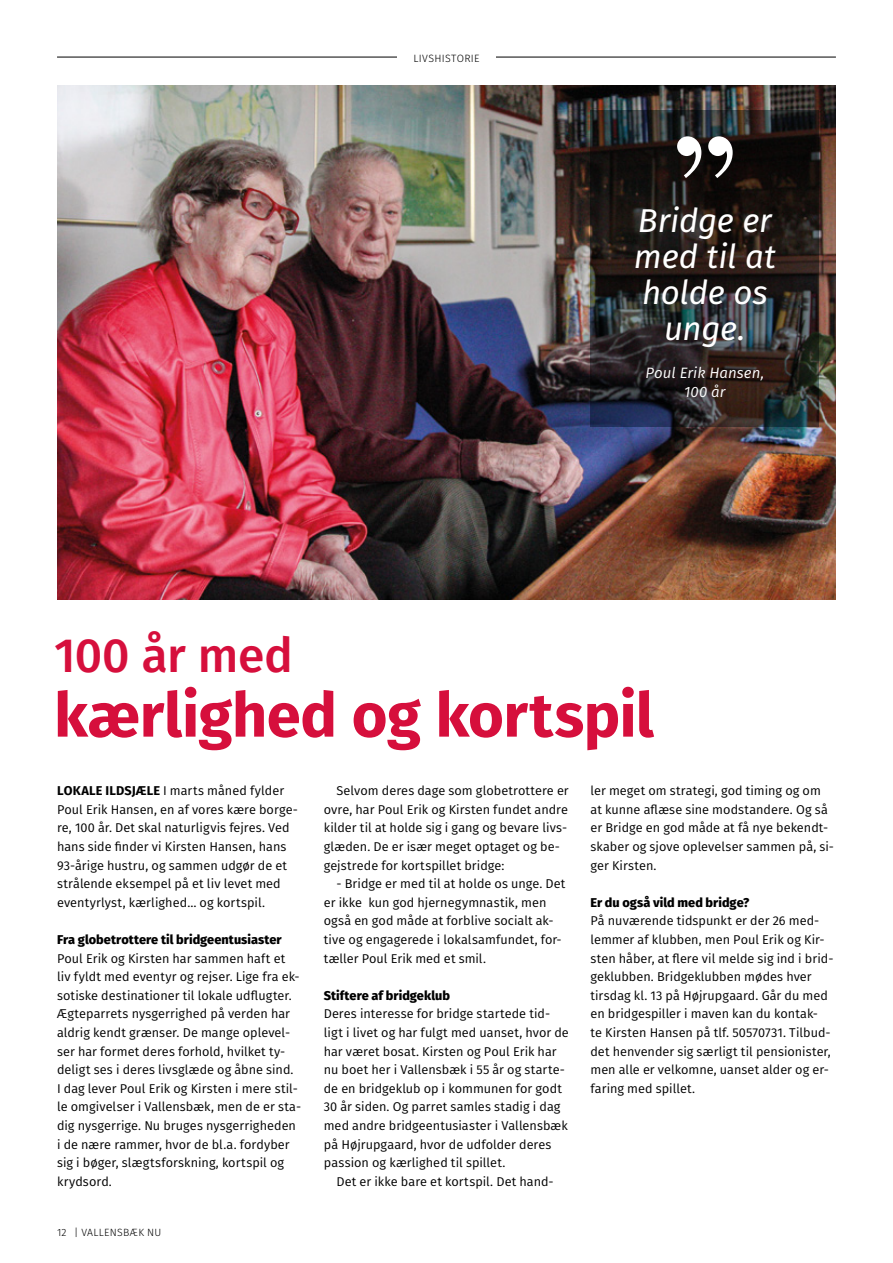
<style>
.page{position:relative;width:893px;height:1263px;background:#fff}
.page>*{position:absolute;margin:0;border:0;box-sizing:border-box;transform-origin:0 0}
.t1{font:500 132px "Bodoni URW";color:#fff}
.t2{font:700 61.5px "Fira Sans";letter-spacing:-.005em;color:#d60f3c}
.t3{font:500 48px "Fira Sans";letter-spacing:-.005em;color:#d60f3c}
.t4{font:italic 33px/36px "Fira Sans";letter-spacing:-.01em;color:#fff;text-align:center}
.t5{font:italic 15px/19.5px "Fira Sans";letter-spacing:.005em;color:#fff;text-align:center}
.t6{font:12.75px/18.6px "Fira Sans";color:#000}
.t7{font:800 12.75px "Fira Sans";letter-spacing:.005em;color:#000}
.t8{font:300 10.65px "Fira Sans";letter-spacing:.03em;color:#000}
.t9{font:300 10.5px "Fira Sans";letter-spacing:.025em;color:#000}
.s1{font-weight:700}
</style>
<div class="page">
<img style="left:57px;top:85px;width:779px;height:515px">
<svg style="left:590px;top:110px;width:229px;height:316px;background:#242121"></svg>
<hr style="left:57px;top:57px;width:779px;height:1px;background:#000">
<div style="left:397px;top:39px;width:99px;height:36px;background:#fff"></div>
<p class="t8" style="left:413px;top:51px;width:68px">LIVSHISTORIE</p>
<h1 class="t1" style="left:672px;top:104px;width:68px">”</h1>
<h3 class="t4" style="left:634px;top:202px;width:143px">Bridge er med til at holde os unge.</h3>
<p class="t5" style="left:646px;top:362px;width:120px">Poul Erik Hansen,<br>100 år</p>
<h3 class="t3" style="left:54px;top:617px;width:240px">100 år med</h3>
<h2 class="t2" style="left:54px;top:663px;width:602px">kærlighed og kortspil</h2>
<p class="t6" style="left:57px;top:781px;width:242px"><span class="s1">LOKALE ILDSJÆLE</span> I marts måned fylder Poul Erik Hansen, en af vores kære borge&shy;re, 100 år. Det skal naturligvis fejres. Ved hans side finder vi Kirsten Hansen, hans 93-årige hustru, og sammen udgør de et strålende eksempel på et liv levet med eventyrlyst, kærlighed… og kortspil.</p>
<p class="t7" style="left:57px;top:928px;width:226px">Fra globetrottere til bridgeentusiaster</p>
<p class="t6" style="left:57px;top:948px;width:246px">Poul Erik og Kirsten har sammen haft et liv fyldt med eventyr og rejser. Lige fra ek&shy;sotiske destinationer til lokale udflugter.<br>Ægteparrets nysgerrighed på verden har aldrig kendt grænser. De mange oplevel&shy;ser har formet deres forhold, hvilket ty&shy;deligt ses i deres livsglæde og åbne sind.<br>I dag lever Poul Erik og Kirsten i mere stil&shy;le omgivelser i Vallensbæk, men de er sta&shy;dig nysgerrige. Nu bruges nysgerrigheden i de nære rammer, hvor de bl.a. fordyber sig i bøger, slægtsforskning, kortspil og krydsord.</p>
<p class="t9" style="left:57px;top:1225px;width:106px">12 | VALLENSBÆK NU</p>
<p class="t6" style="left:324px;top:781px;width:247px;text-indent:13px">Selvom deres dage som globetrottere er ovre, har Poul Erik og Kirsten fundet andre kilder til at holde sig i gang og bevare livs&shy;glæden. De er især meget optaget og be&shy;gejstrede for kortspillet bridge:</p>
<p class="t6" style="left:324px;top:874px;width:243px;text-indent:13px">- Bridge er med til at holde os unge. Det er ikke kun god hjernegymnastik, men også en god måde at forblive socialt ak&shy;tive og engagerede i lokalsamfundet, for&shy;tæller Poul Erik med et smil.</p>
<p class="t7" style="left:324px;top:984px;width:128px">Stiftere af bridgeklub</p>
<p class="t6" style="left:324px;top:1004px;width:247px">Deres interesse for bridge startede tid&shy;ligt i livet og har fulgt med uanset, hvor de har været bosat. Kirsten og Poul Erik har nu boet her i Vallensbæk i 55 år og starte&shy;de en bridgeklub op i kommunen for godt 30 år siden. Og parret samles stadig i dag med andre bridgeentusiaster i Vallensbæk på Højrupgaard, hvor de udfolder deres passion og kærlighed til spillet.</p>
<p class="t6" style="left:336px;top:1172px;width:219px">Det er ikke bare et kortspil. Det hand-</p>
<p class="t6" style="left:590px;top:781px;width:245px">ler meget om strategi, god timing og om at kunne aflæse sine modstandere. Og så er Bridge en god måde at få nye bekendt&shy;skaber og sjove oplevelser sammen på, si&shy;ger Kirsten.</p>
<p class="t7" style="left:590px;top:891px;width:160px">Er du også vild med bridge?</p>
<p class="t6" style="left:590px;top:911px;width:245px">På nuværende tidspunkt er der 26 med&shy;lemmer af klubben, men Poul Erik og Kir&shy;sten håber, at flere vil melde sig ind i brid&shy;geklubben. Bridgeklubben mødes hver tirsdag kl. 13 på Højrupgaard. Går du med en bridgespiller i maven kan du kontak-<br>te Kirsten Hansen på tlf. 50570731. Tilbud&shy;det henvender sig særligt til pensionister, men alle er velkomne, uanset alder og er&shy;faring med spillet.</p>
</div>
